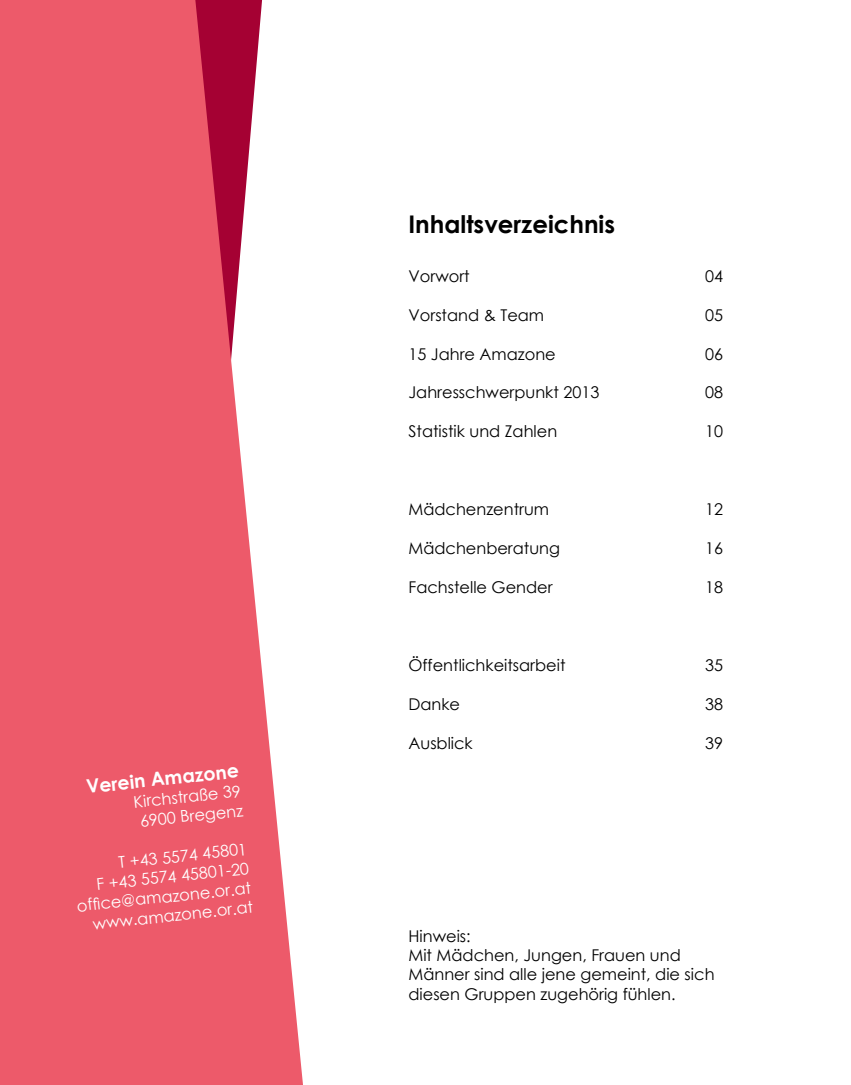
<style>
.page{position:relative;width:851px;height:1085px;background:#fff}
.page>*{position:absolute;margin:0;border:0;box-sizing:border-box;transform-origin:0 0}
.t1{font:700 24.3px "Century Gothic";color:#000}
.t2{font:700 18.9px "Century Gothic";color:#fff}
.t3{font:16.2px/19.5px "Century Gothic";color:#000}
.t4{font:16.2px/19.5px "Century Gothic";color:#fff}
</style>
<div class="page">
<svg style="left:0;top:0;width:303px;height:1084px;background:#ec6e7d"></svg>
<p class="t2" style="left:85px;top:772px;width:152px;rotate:-6deg">Verein Amazone</p>
<p class="t4" style="left:133px;top:792px;width:109px;rotate:-6deg">Kirchstraße 39<br>6900 Bregenz</p>
<p class="t4" style="left:72px;top:857px;width:176px;text-align:right;rotate:-6deg">T +43 5574 45801<br>F +43 5574 45801-20 offi ce@amazone.or.at www.amazone.or.at</p>
<h1 class="t1" style="left:408px;top:206px;width:208px">Inhaltsverzeichnis</h1>
<p class="t3" style="left:408px;top:266px;width:63px">Vorwort</p>
<p class="t3" style="left:408px;top:305px;width:137px">Vorstand &amp; Team</p>
<p class="t3" style="left:408px;top:343px;width:149px">15 Jahre Amazone</p>
<p class="t3" style="left:408px;top:382px;width:192px">Jahresschwerpunkt 2013</p>
<p class="t3" style="left:408px;top:421px;width:150px">Statistik und Zahlen</p>
<p class="t3" style="left:408px;top:499px;width:142px">Mädchenzentrum</p>
<p class="t3" style="left:408px;top:538px;width:153px">Mädchenberatung</p>
<p class="t3" style="left:408px;top:577px;width:146px">Fachstelle Gender</p>
<p class="t3" style="left:408px;top:655px;width:158px">Öffentlichkeitsarbeit</p>
<p class="t3" style="left:408px;top:693px;width:53px">Danke</p>
<p class="t3" style="left:408px;top:732px;width:66px">Ausblick</p>
<p class="t3" style="left:705px;top:266px;width:19px">04</p>
<p class="t3" style="left:705px;top:305px;width:19px">05</p>
<p class="t3" style="left:705px;top:343px;width:19px">06</p>
<p class="t3" style="left:705px;top:382px;width:19px">08</p>
<p class="t3" style="left:705px;top:421px;width:19px">10</p>
<p class="t3" style="left:705px;top:499px;width:19px">12</p>
<p class="t3" style="left:705px;top:538px;width:19px">16</p>
<p class="t3" style="left:705px;top:577px;width:19px">18</p>
<p class="t3" style="left:705px;top:655px;width:19px">35</p>
<p class="t3" style="left:705px;top:693px;width:19px">38</p>
<p class="t3" style="left:705px;top:732px;width:19px">39</p>
<p class="t3" style="left:408px;top:925px;width:307px">Hinweis:<br>Mit Mädchen, Jungen, Frauen und<br>Männer sind alle jene gemeint, die sich diesen Gruppen zugehörig fühlen.</p>
</div>
